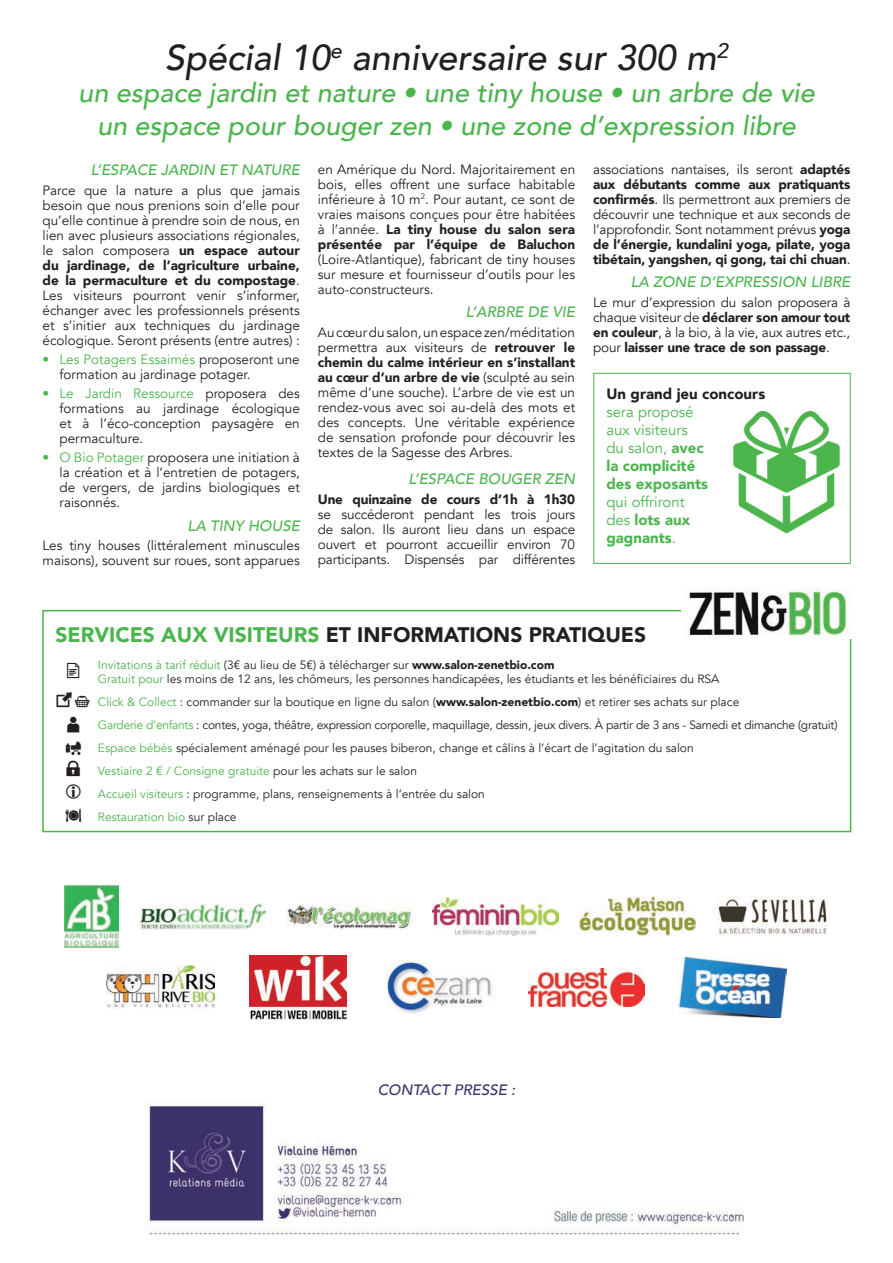
<style>
.page{position:relative;width:893px;height:1263px;background:#fff}
.page>*{position:absolute;margin:0;border:0;box-sizing:border-box;transform-origin:0 0}
.t1{font:italic 500 36px "Avenir";color:#231f20}
.t2{font:italic 500 27px/32.4px "Avenir";color:#4bb54d;text-align:center}
.t3{font:27px "Pictogramz by marioz";color:#231f20}
.t4{font:900 21px "Avenir";color:#231f20}
.t5{font:15px/18px "Avenir";color:#4bb54d}
.t6{font:italic 500 15px "Avenir";color:#4bb54d}
.t7{font:900 15px "Avenir";color:#231f20}
.t8{font:italic 500 15px "Avenir";color:#3d316b}
.t9{font:13.5px/15px "Avenir";color:#231f20;text-align:justify}
.t10{font:900 13.5px "Avenir";letter-spacing:-.01em;color:#231f20}
.t11{font:12px/23px "Avenir";color:#231f20}
.t12{font:12px "Avenir";color:#4bb54d}
.s1{font-weight:900}
.s2{color:#4bb54d}
.s3{color:#231f20}
</style>
<div class="page">
<img style="left:145px;top:1102px;width:599px;height:134px">
<img style="left:106px;top:966px;width:108px;height:43px">
<img style="left:249px;top:955px;width:97px;height:65px">
<img style="left:386px;top:961px;width:106px;height:53px">
<img style="left:529px;top:968px;width:115px;height:38px">
<img style="left:679px;top:957px;width:108px;height:61px">
<img style="left:65px;top:885px;width:54px;height:62px">
<img style="left:140px;top:903px;width:126px;height:26px">
<img style="left:286px;top:903px;width:126px;height:26px">
<img style="left:433px;top:897px;width:126px;height:38px">
<img style="left:580px;top:897px;width:116px;height:39px">
<img style="left:717px;top:896px;width:110px;height:39px">
<img style="left:733px;top:412px;width:107px;height:120px">
<div style="left:42px;top:610px;width:809px;height:222px;border:2px solid #4bb54d"></div>
<img style="left:681px;top:588px;width:172px;height:50px">
<div style="left:594px;top:373px;width:256px;height:191px;border:1px solid #4bb54d"></div>
<h1 class="t1" style="left:165px;top:36px;width:565px">Spécial 10<sup>e</sup> anniversaire sur 300 m<sup>2</sup></h1>
<h2 class="t2" style="left:78px;top:77px;width:738px">un espace jardin et nature • une tiny house • un arbre de vie un espace pour bouger zen • une zone d’expression libre</h2>
<p class="t6" style="left:91px;top:161px;width:210px">l’espa ce ja rdin et nature</p>
<p class="t9" style="left:43px;top:183px;width:259px">Parce que la nature a plus que jamais besoin que nous prenions soin d’elle pour qu’elle continue à prendre soin de nous, en lien avec plusieurs associations régionales, le salon composera <span class="s1">un espace autour du jardinage, de l’agriculture urbaine, de la permaculture et du compostage</span>.<br>Les visiteurs pourront venir s’informer, échanger avec les professionnels présents et s’initier aux techniques du jardinage écologique. Seront présents (entre autres) :</p>
<p class="t9" style="left:60px;top:352px;width:242px;text-indent:-17px"><span class="s2">• Les Potagers Essaimés</span> proposeront une formation au jardinage potager.</p>
<p class="t9" style="left:60px;top:386px;width:242px;text-indent:-17px"><span class="s2">• Le Jardin Ressource</span> proposera des formations au jardinage écologique et à l’éco-conception paysagère en permaculture.</p>
<p class="t9" style="left:60px;top:451px;width:242px;text-indent:-17px"><span class="s2">• O Bio Potager</span> proposera une initiation à la création et à l’entretien de potagers, de vergers, de jardins biologiques et raisonnés.</p>
<p class="t6" style="left:188px;top:517px;width:114px">la tiny house</p>
<p class="t9" style="left:43px;top:538px;width:259px">Les tiny houses (littéralement minuscules maisons), souvent sur roues, sont apparues</p>
<p class="t9" style="left:318px;top:162px;width:259px">en Amérique du Nord. Majoritairement en bois, elles offrent une surface habitable inférieure à 10 m<sup>2</sup>. Pour autant, ce sont de vraies maisons conçues pour être habitées à l’année. <span class="s1">La tiny house du salon sera présentée par l’équipe de Baluchon</span></p>
<p class="t9" style="left:318px;top:252px;width:259px">(Loire-Atlantique), fabricant de tiny houses sur mesure et fournisseur d’outils pour les auto-constructeurs.</p>
<p class="t6" style="left:466px;top:303px;width:111px">l’a rbre de vie</p>
<p class="t9" style="left:318px;top:325px;width:259px">Au cœur du salon, un espace zen/méditation permettra aux visiteurs de <span class="s1">retrouver le chemin du calme intérieur en s’installant au cœur d’un arbre de vie</span> (sculpté au sein même d’une souche). L’arbre de vie est un rendez-vous avec soi au-delà des mots et des concepts. Une véritable expérience de sensation profonde pour découvrir les textes de la Sagesse des Arbres.</p>
<p class="t6" style="left:408px;top:470px;width:168px">l’espa ce bouger zen</p>
<p class="t10" style="left:318px;top:487px;width:259px">Une quinzaine de cours d’1h à 1h30</p>
<p class="t9" style="left:318px;top:507px;width:259px">se succéderont pendant les trois jours de salon. Ils auront lieu dans un espace ouvert et pourront accueillir environ 70 participants. Dispensés par différentes</p>
<p class="t9" style="left:593px;top:162px;width:259px">associations nantaises, ils seront <span class="s1">adaptés aux débutants comme aux pratiquants confirmés</span>. Ils permettront aux premiers de découvrir une technique et aux seconds de l’approfondir. Sont notamment prévus <span class="s1">yoga de l’énergie, kundalini yoga, pilate, yoga tibétain, yangshen, qi gong, tai chi chuan</span>.</p>
<p class="t6" style="left:631px;top:273px;width:221px">la zone d’expression libre</p>
<p class="t9" style="left:593px;top:295px;width:259px">Le mur d’expression du salon proposera à chaque visiteur de <span class="s1">déclarer son amour tout en couleur</span>, à la bio, à la vie, aux autres etc., pour <span class="s1">laisser une trace de son passage</span>.</p>
<p class="t7" style="left:606px;top:381px;width:160px">Un grand jeu concours</p>
<p class="t5" style="left:606px;top:403px;width:103px">sera proposé aux visiteurs du salon, <span class="s1">avec la complicité des exposants</span></p>
<p class="t5" style="left:606px;top:493px;width:85px">qui offriront des <span class="s1">lots aux gagnants</span>.</p>
<h3 class="t4" style="left:55px;top:616px;width:592px"><span class="s2">services aux visiteu rs</span> et informations pratiqu es</h3>
<p class="t11" style="left:98px;top:658px;width:623px;line-height:14.4px"><span class="s2">Invitations à tarif réduit</span> (3€ au lieu de 5€) à télécharger sur <span class="s1">www.salon-zenetbio.com<br></span><span class="s2">Gratuit pour</span> les moins de 12 ans, les chômeurs, les personnes handicapées, les étudiants et les bénéficiaires du RSA</p>
<p class="t11" style="left:98px;top:691px;width:741px"><span class="s2">Click &amp; Collect</span> : commander sur la boutique en ligne du salon (<span class="s1">www.salon-zenetbio.com</span>) et retirer ses achats sur place<br><span class="s2">Garderie d’enfants</span> : contes, yoga, théâtre, expression corporelle, maquillage, dessin, jeux divers. À partir de 3 ans - Samedi et dimanche (gratuit)<br><span class="s2">Espace bébés</span> spécialement aménagé pour les pauses biberon, change et câlins à l’écart de l’agitation du salon<br><span class="s2">Vestiaire 2 € / Consigne gratuite</span> pour les achats sur le salon<br><span class="s2">Accueil visiteurs</span> : programme, plans, renseignements à l’entrée du salon</p>
<h2 class="t3" style="left:64px;top:796px;width:19px">f</h2>
<p class="t12" style="left:98px;top:809px;width:140px">Restauration bio <span class="s3">sur place</span></p>
<h2 class="t3" style="left:64px;top:730px;width:19px">E</h2>
<p class="t8" style="left:378px;top:1080px;width:139px">conta ct presse :</p>
</div>
